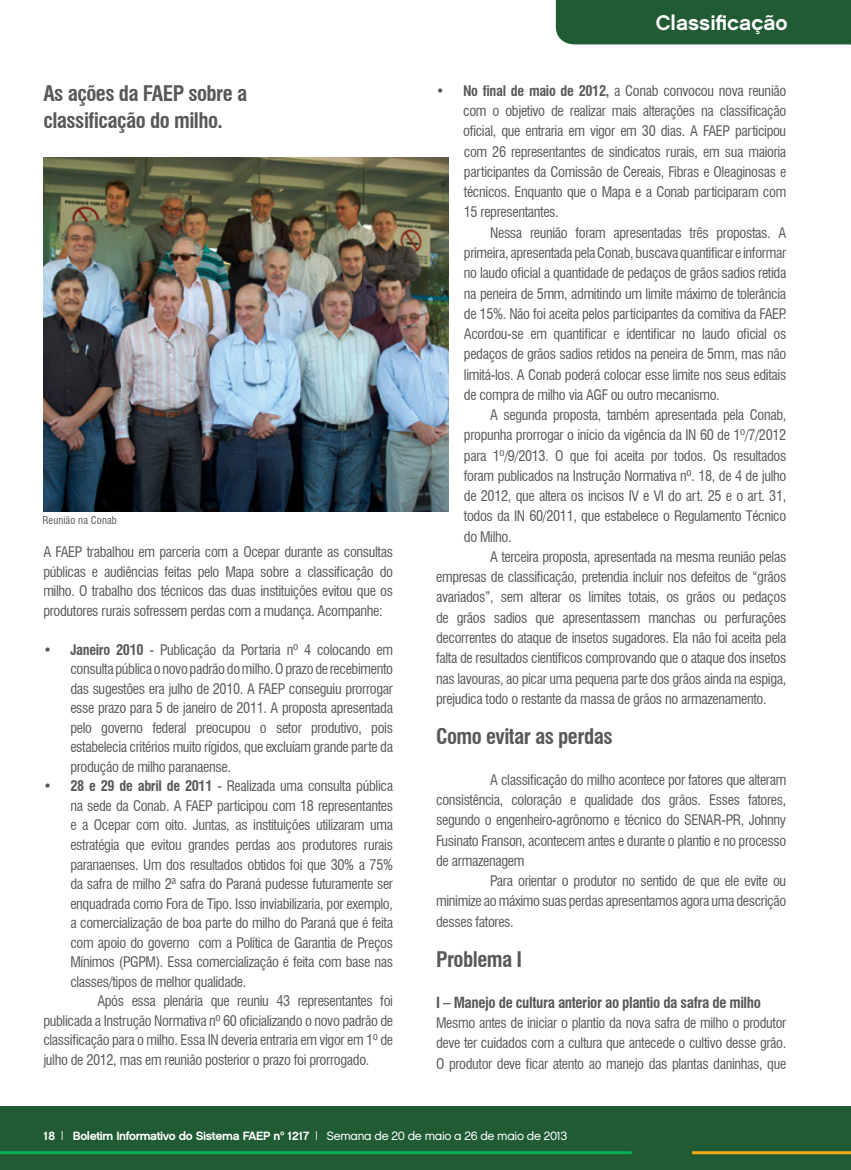
<style>
.page{position:relative;width:851px;height:1170px;background:#fff}
.page>*{position:absolute;margin:0;border:0;box-sizing:border-box;transform-origin:0 0}
.t1{font:700 condensed 21px "Swiss 721 BT";letter-spacing:-.025em;color:#58595b}
.t2{font:21px "Chalet New York Nineteen Sixty";color:#fff}
.t3{font:700 condensed 15px "Swiss 721 BT";letter-spacing:-.025em;color:#58595b}
.t4{font:condensed 14.25px/20.2px "Swiss 721 BT";letter-spacing:-.025em;color:#58595b;text-align:justify}
.t5{font:12px "Chalet New York Nineteen Sixty";letter-spacing:-.03em;color:#fff}
.t6{font:condensed 10.5px "Swiss 721 BT";letter-spacing:.01em;color:#58595b}
.s1{font-weight:700}
.s2{font-family:"Chalet London Nineteen Eighty"}
</style>
<div class="page">
<div style="left:0;top:1106px;width:850px;height:63px;background:#205b34"></div>
<hr style="left:0;top:1151px;width:631px;height:3px;background:#00b055">
<hr style="left:692px;top:1151px;width:158px;height:3px;background:#fbac18">
<div style="left:555px;top:0;width:296px;height:44px;background:#205b34"></div>
<img style="left:43px;top:157px;width:406px;height:354px">
<p class="t1" style="left:43px;top:81px;width:205px">As ações da FAEP sobre a</p>
<p class="t1" style="left:43px;top:108px;width:181px">classificação do milho.</p>
<p class="t6" style="left:43px;top:513px;width:76px">Reunião na Conab</p>
<p class="t4" style="left:43px;top:542px;width:351px;line-height:19.5px">A FAEP trabalhou em parceria com a Ocepar durante as consultas públicas e audiências feitas pelo Mapa sobre a classificação do milho. O trabalho dos técnicos das duas instituições evitou que os produtores rurais sofressem perdas com a mudança. Acompanhe:</p>
<p class="t4" style="left:70px;top:640px;width:324px;line-height:19.5px;text-indent:-27px"><span class="s1">• Janeiro 2010</span> - Publicação da Portaria nº 4 colocando em consulta pública o novo padrão do milho. O prazo de recebimento das sugestões era julho de 2010. A FAEP conseguiu prorrogar esse prazo para 5 de janeiro de 2011. A proposta apresentada pelo governo federal preocupou o setor produtivo, pois estabelecia critérios muito rígidos, que excluíam grande parte da produção de milho paranaense.</p>
<p class="t4" style="left:70px;top:776px;width:324px;line-height:19.5px;text-indent:-27px"><span class="s1">• 28 e 29 de abril de 2011</span> - Realizada uma consulta pública na sede da Conab. A FAEP participou com 18 representantes e a Ocepar com oito. Juntas, as instituições utilizaram uma estratégia que evitou grandes perdas aos produtores rurais paranaenses. Um dos resultados obtidos foi que 30% a 75% da safra de milho 2ª safra do Paraná pudesse futuramente ser enquadrada como Fora de Tipo. Isso inviabilizaria, por exemplo, a comercialização de boa parte do milho do Paraná que é feita com apoio do governo com a Política de Garantia de Preços Mínimos (PGPM). Essa comercialização é feita com base nas classes/tipos de melhor qualidade.</p>
<p class="t4" style="left:43px;top:991px;width:351px;line-height:19.5px;text-indent:54px">Após essa plenária que reuniu 43 representantes foi publicada a Instrução Normativa nº 60 oficializando o novo padrão de classificação para o milho. Essa IN deveria entraria em vigor em 1º de julho de 2012, mas em reunião posterior o prazo foi prorrogado.</p>
<p class="t2" style="left:655px;top:10px;width:133px">Classificação</p>
<p class="t4" style="left:463px;top:81px;width:325px;text-indent:-27px"><span class="s1">• No final de maio de 2012,</span> a Conab convocou nova reunião com o objetivo de realizar mais alterações na classificação oficial, que entraria em vigor em 30 dias. A FAEP participou com 26 representantes de sindicatos rurais, em sua maioria participantes da Comissão de Cereais, Fibras e Oleaginosas e técnicos. Enquanto que o Mapa e a Conab participaram com 15 representantes.</p>
<p class="t4" style="left:464px;top:222px;width:324px;text-indent:26px">Nessa reunião foram apresentadas três propostas. A primeira, apresentada pela Conab, buscava quantificar e informar no laudo oficial a quantidade de pedaços de grãos sadios retida na peneira de 5mm, admitindo um limite máximo de tolerância de 15%. Não foi aceita pelos participantes da comitiva da FAEP.<br>Acordou-se em quantificar e identificar no laudo oficial os pedaços de grãos sadios retidos na peneira de 5mm, mas não limitá-los. A Conab poderá colocar esse limite nos seus editais de compra de milho via AGF ou outro mecanismo.</p>
<p class="t4" style="left:464px;top:405px;width:324px;text-indent:26px">A segunda proposta, também apresentada pela Conab, propunha prorrogar o início da vigência da IN 60 de 1º/7/2012 para 1º/9/2013. O que foi aceita por todos. Os resultados foram publicados na Instrução Normativa nº. 18, de 4 de julho de 2012, que altera os incisos IV e VI do art. 25 e o art. 31, todos da IN 60/2011, que estabelece o Regulamento Técnico do Milho.</p>
<p class="t4" style="left:436px;top:546px;width:352px;text-indent:54px">A terceira proposta, apresentada na mesma reunião pelas empresas de classificação, pretendia incluir nos defeitos de “grãos avariados”, sem alterar os limites totais, os grãos ou pedaços de grãos sadios que apresentassem manchas ou perfurações decorrentes do ataque de insetos sugadores. Ela não foi aceita pela falta de resultados científicos comprovando que o ataque dos insetos nas lavouras, ao picar uma pequena parte dos grãos ainda na espiga, prejudica todo o restante da massa de grãos no armazenamento.</p>
<p class="t1" style="left:436px;top:724px;width:178px">Como evitar as perdas</p>
<p class="t4" style="left:436px;top:769px;width:352px;text-indent:54px">A classificação do milho acontece por fatores que alteram consistência, coloração e qualidade dos grãos. Esses fatores, segundo o engenheiro-agrônomo e técnico do SENAR-PR, Johnny Fusinato Franson, acontecem antes e durante o plantio e no processo de armazenagem</p>
<p class="t4" style="left:436px;top:870px;width:351px;text-indent:54px">Para orientar o produtor no sentido de que ele evite ou minimize ao máximo suas perdas apresentamos agora uma descrição desses fatores.</p>
<p class="t1" style="left:436px;top:946px;width:87px">Problema I</p>
<p class="t3" style="left:436px;top:993px;width:326px">I – Manejo de cultura anterior ao plantio da safra de milho</p>
<p class="t4" style="left:436px;top:1012px;width:352px">Mesmo antes de iniciar o plantio da nova safra de milho o produtor deve ter cuidados com a cultura que antecede o cultivo desse grão.<br>O produtor deve ficar atento ao manejo das plantas daninhas, que</p>
<p class="t5" style="left:43px;top:1128px;width:525px">18 | Boletim Informativo do Sistema FAEP nº 1217 | <span class="s2">Semana de 20 de maio a 26 de maio de 2013</span></p>
</div>
